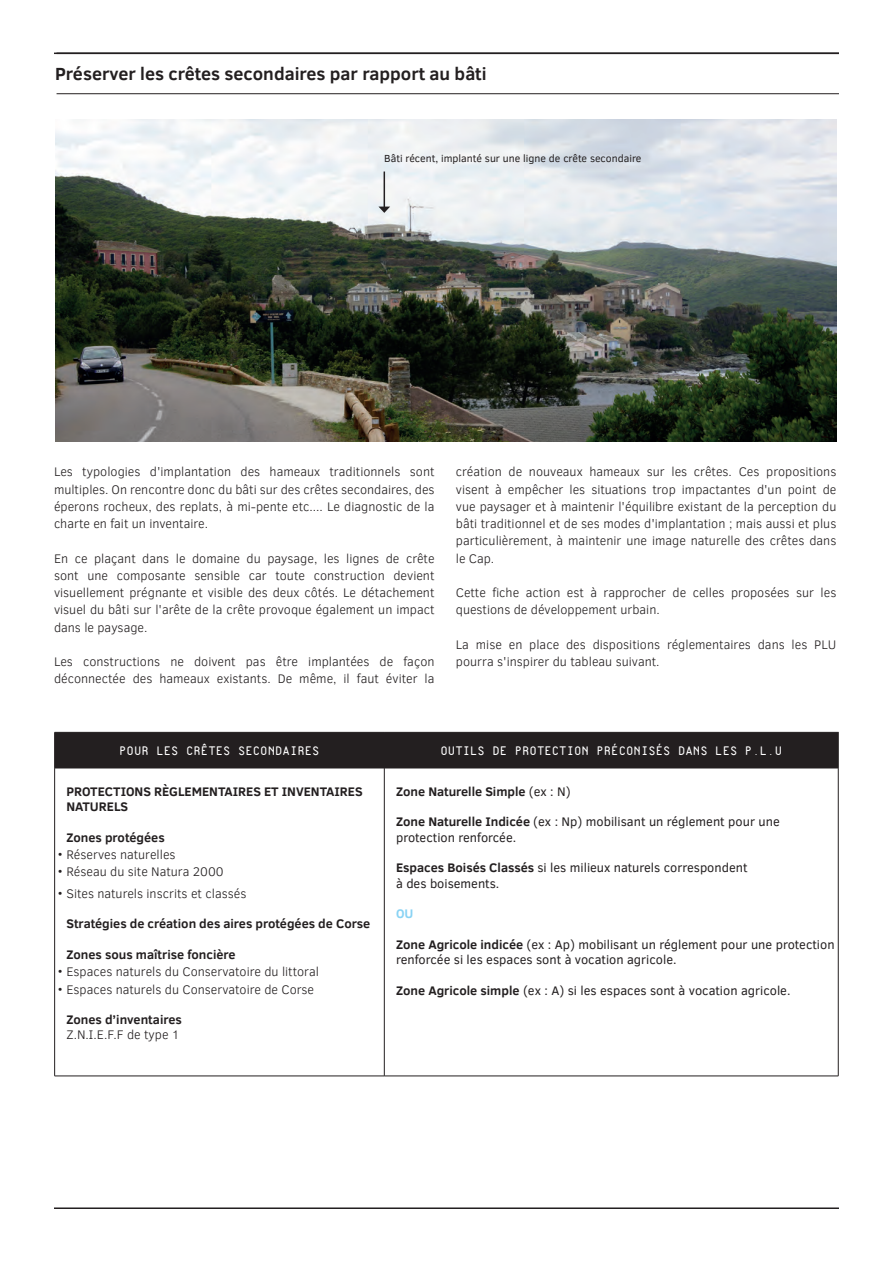
<style>
.page{position:relative;width:893px;height:1263px;background:#fff}
.page>*{position:absolute;margin:0;border:0;box-sizing:border-box;transform-origin:0 0}
.t1{font:700 18px "Clear Sans";color:#231f20}
.t2{font:13.5px "Cap Corse Mono TEST";color:#fff}
.t3{font:300 12.75px/17.2px "Clear Sans";color:#231f20;text-align:justify}
.t4{font:12.75px/15.3px "Clear Sans";color:#231f20}
.t5{font:700 12.75px/15.3px "Clear Sans";color:#231f20}
.t6{font:700 12.75px "Clear Sans";color:#89d3f4}
.t7{font:10.5px "Clear Sans";color:#231f20}
.s1{font-weight:400}
.s2{font-weight:700}
</style>
<div class="page">
<hr style="left:54px;top:1207px;width:785px;height:2px;background:#231f20">
<div style="left:55px;top:733px;width:783px;height:35px;background:#231f20"></div>
<svg style="left:55px;top:769px;width:783px;height:307px"></svg>
<hr style="left:838px;top:732px;width:1px;height:36px;background:#231f20">
<hr style="left:55px;top:1076px;width:329px;height:1px;background:#231f20">
<hr style="left:54px;top:732px;width:1px;height:36px;background:#231f20">
<hr style="left:55px;top:732px;width:329px;height:1px;background:#231f20">
<hr style="left:384px;top:732px;width:455px;height:1px;background:#231f20">
<hr style="left:384px;top:732px;width:1px;height:36px;background:#231f20">
<hr style="left:54px;top:768px;width:1px;height:308px;background:#231f20">
<hr style="left:55px;top:768px;width:329px;height:1px;background:#231f20">
<hr style="left:384px;top:768px;width:454px;height:1px;background:#231f20">
<hr style="left:384px;top:768px;width:1px;height:308px;background:#231f20">
<hr style="left:838px;top:768px;width:1px;height:308px;background:#231f20">
<hr style="left:384px;top:1076px;width:454px;height:1px;background:#231f20">
<img style="left:56px;top:119px;width:780px;height:323px">
<hr style="left:54px;top:53px;width:785px;height:1px;background:#231f20">
<hr style="left:57px;top:93px;width:782px;height:1px;background:#231f20">
<hr style="left:384px;top:171px;width:1px;height:36px;background:#231f20">
<svg style="left:378px;top:207px;width:12px;height:6px"></svg>
<h1 class="t1" style="left:55px;top:61px;width:433px">Préserver les crêtes secondaires par rapport au bâti</h1>
<p class="t7" style="left:384px;top:151px;width:259px">Bâti récent, implanté sur une ligne de crête secondaire</p>
<p class="t3" style="left:54px;top:463px;width:382px">Les typologies d'implantation des hameaux traditionnels sont multiples. On rencontre donc du bâti sur des crêtes secondaires, des éperons rocheux, des replats, à mi-pente etc.... Le diagnostic de la charte en fait un inventaire.</p>
<p class="t3" style="left:54px;top:549px;width:382px">En ce plaçant dans le domaine du paysage, les lignes de crête sont une composante sensible car toute construction devient visuellement prégnante et visible des deux côtés. Le détachement visuel du bâti sur l'arête de la crête provoque également un impact dans le paysage.</p>
<p class="t3" style="left:54px;top:653px;width:382px">Les constructions ne doivent pas être implantées de façon déconnectée des hameaux existants. De même, il faut éviter la</p>
<p class="t3" style="left:456px;top:463px;width:382px">création de nouveaux hameaux sur les crêtes. Ces propositions visent à empêcher les situations trop impactantes d'un point de vue paysager et à maintenir l'équilibre existant de la perception du bâti traditionnel et de ses modes d'implantation ; mais aussi et plus particulièrement, à maintenir une image naturelle des crêtes dans le Cap.</p>
<p class="t3" style="left:456px;top:584px;width:382px">Cette fiche action est à rapprocher de celles proposées sur les questions de développement urbain.</p>
<p class="t3" style="left:456px;top:636px;width:382px">La mise en place des dispositions réglementaires dans les PLU pourra s'inspirer du tableau suivant.</p>
<p class="t2" style="left:119px;top:742px;width:202px">POUR LES CRÊTES SECONDAIRES</p>
<p class="t2" style="left:440px;top:742px;width:343px">OUTILS DE PROTECTION PRÉCONISÉS DANS LES P.L.U</p>
<p class="t5" style="left:66px;top:783px;width:298px">PROTECTIONS RÈGLEMENTAIRES ET INVENTAIRES<br>NATURELS</p>
<p class="t5" style="left:66px;top:829px;width:100px">Zones protégées</p>
<p class="t3" style="left:58px;top:846px;width:119px">• Réserves naturelles</p>
<p class="t3" style="left:58px;top:863px;width:167px">• Réseau du site Natura 2000</p>
<p class="t3" style="left:58px;top:885px;width:190px">• Sites naturels inscrits et classés</p>
<p class="t5" style="left:66px;top:916px;width:305px">Stratégies de création des aires protégées de Corse</p>
<p class="t5" style="left:66px;top:946px;width:171px">Zones sous maîtrise foncière</p>
<p class="t3" style="left:58px;top:963px;width:263px">• Espaces naturels du Conservatoire du littoral</p>
<p class="t3" style="left:58px;top:980px;width:258px">• Espaces naturels du Conservatoire de Corse</p>
<p class="t5" style="left:66px;top:1011px;width:117px">Zones d’inventaires</p>
<p class="t3" style="left:66px;top:1026px;width:115px">Z.N.I.E.F.F de type 1</p>
<p class="t5" style="left:396px;top:783px;width:176px">Zone Naturelle Simple <span class="s1">(ex : N)</span></p>
<p class="t4" style="left:396px;top:814px;width:385px"><span class="s2">Zone Naturelle Indicée</span> (ex : Np) mobilisant un réglement pour une protection renforcée.</p>
<p class="t4" style="left:396px;top:860px;width:353px"><span class="s2">Espaces Boisés Classés</span> si les milieux naturels correspondent à des boisements.</p>
<p class="t6" style="left:396px;top:904px;width:19px">OU</p>
<p class="t4" style="left:396px;top:937px;width:440px"><span class="s2">Zone Agricole indicée</span> (ex : Ap) mobilisant un réglement pour une protection renforcée si les espaces sont à vocation agricole.</p>
<p class="t4" style="left:396px;top:982px;width:396px"><span class="s2">Zone Agricole simple</span> (ex : A) si les espaces sont à vocation agricole.</p>
</div>
